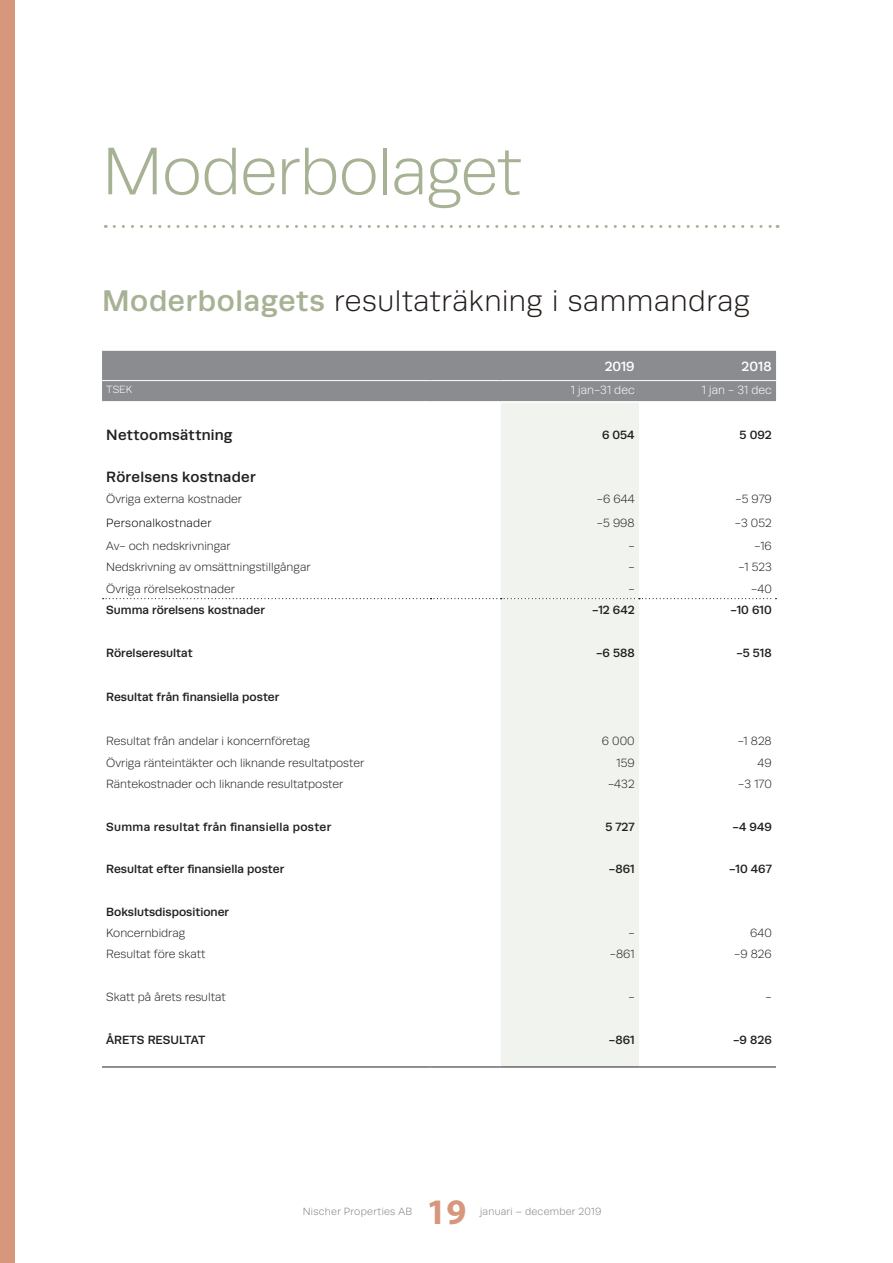
<style>
.page{position:relative;width:893px;height:1263px;background:#fff}
.page>*{position:absolute;margin:0;border:0;box-sizing:border-box;transform-origin:0 0}
.Rubrik_1{font:300 67.5px "Runda";letter-spacing:-.015em;color:#a7b294}
.t1{font:700 36px "Myriad Pro";color:#d6977c}
.Rubrik_1-2{font:300 30px "Runda";letter-spacing:.02em;color:#241e1b}
.t2{font:500 15px "Runda";letter-spacing:.015em;color:#231f20}
.t3{font:500 13.5px "Runda";letter-spacing:.005em;color:#fff}
.t4{font:300 12px "Runda";color:#231f20}
.t5{font:500 12px "Runda";color:#231f20}
.t6{font:500 12px "Runda";letter-spacing:.025em;color:#231f20}
.t7{font:300 12px "Runda";color:#fff}
.t8{font:300 12px "Runda";letter-spacing:.02em;color:#000}
.t9{font:300 10.5px "Runda";letter-spacing:.025em;color:#808285}
.t10{font:300 10.5px "Runda";color:#fff}
.s1{font-weight:500;color:#a7b294}
</style>
<div class="page">
<div style="left:0;top:0;width:15px;height:1263px;background:#d6977c"></div>
<div style="left:102px;top:351px;width:674px;height:50px;background:#8a8c8f"></div>
<div style="left:501px;top:403px;width:138px;height:663px;background:#f0f3ee"></div>
<hr style="left:102px;top:380px;width:329px;height:1px;background:#fff">
<hr style="left:431px;top:380px;width:70px;height:1px;background:#fff">
<hr style="left:501px;top:380px;width:138px;height:1px;background:#fff">
<hr style="left:639px;top:380px;width:137px;height:1px;background:#fff">
<hr style="left:102px;top:1066px;width:329px;height:1px;background:#231f20">
<hr style="left:431px;top:1066px;width:70px;height:1px;background:#231f20">
<hr style="left:501px;top:1066px;width:138px;height:1px;background:#231f20">
<hr style="left:639px;top:1066px;width:137px;height:1px;background:#231f20">
<svg style="left:103px;top:598px;width:673px;height:1px"></svg>
<svg style="left:114px;top:225px;width:664px;height:3px"></svg>
<p class="Rubrik_1" style="left:102px;top:135px;width:421px">Moderbolaget</p>
<p class="Rubrik_1-2" style="left:102px;top:285px;width:649px"><span class="s1">Moderbolagets</span> resultaträkning i sammandrag</p>
<p class="t3" style="left:605px;top:359px;width:31px">2019</p>
<p class="t3" style="left:741px;top:359px;width:32px">2018</p>
<p class="t10" style="left:106px;top:384px;width:27px">TSEK</p>
<p class="t7" style="left:571px;top:383px;width:65px">1 jan-31 dec</p>
<p class="t7" style="left:702px;top:383px;width:71px">1 jan - 31 dec</p>
<p class="t2" style="left:106px;top:426px;width:128px">Nettoomsättning</p>
<p class="t5" style="left:602px;top:428px;width:34px">6 054</p>
<p class="t5" style="left:740px;top:428px;width:34px">5 092</p>
<p class="t2" style="left:106px;top:469px;width:151px">Rörelsens kostnader</p>
<p class="t4" style="left:106px;top:492px;width:137px">Övriga externa kostnader</p>
<p class="t4" style="left:597px;top:492px;width:39px">-6 644</p>
<p class="t4" style="left:735px;top:492px;width:38px">-5 979</p>
<p class="t8" style="left:106px;top:516px;width:107px">Personalkostnader</p>
<p class="t4" style="left:597px;top:516px;width:39px">-5 998</p>
<p class="t4" style="left:735px;top:516px;width:38px">-3 052</p>
<p class="t4" style="left:106px;top:539px;width:126px">Av- och nedskrivningar</p>
<p class="t4" style="left:628px;top:539px;width:8px">-</p>
<p class="t4" style="left:754px;top:539px;width:19px">-16</p>
<p class="t4" style="left:106px;top:561px;width:206px">Nedskrivning av omsättningstillgångar</p>
<p class="t4" style="left:628px;top:561px;width:8px">-</p>
<p class="t4" style="left:738px;top:561px;width:35px">-1 523</p>
<p class="t4" style="left:106px;top:582px;width:130px">Övriga rörelsekostnader</p>
<p class="t4" style="left:628px;top:582px;width:8px">-</p>
<p class="t4" style="left:751px;top:582px;width:22px">-40</p>
<p class="t5" style="left:106px;top:603px;width:160px">Summa rörelsens kostnader</p>
<p class="t5" style="left:592px;top:603px;width:44px">-12 642</p>
<p class="t5" style="left:730px;top:603px;width:43px">-10 610</p>
<p class="t5" style="left:106px;top:646px;width:88px">Rörelseresultat</p>
<p class="t5" style="left:596px;top:646px;width:40px">-6 588</p>
<p class="t5" style="left:736px;top:646px;width:37px">-5 518</p>
<p class="t5" style="left:106px;top:690px;width:175px">Resultat från finansiella poster</p>
<p class="t4" style="left:106px;top:735px;width:205px">Resultat från andelar i koncernföretag</p>
<p class="t4" style="left:602px;top:735px;width:34px">6 000</p>
<p class="t4" style="left:738px;top:735px;width:36px">-1 828</p>
<p class="t4" style="left:106px;top:756px;width:260px">Övriga ränteintäkter och liknande resultatposter</p>
<p class="t4" style="left:616px;top:756px;width:20px">159</p>
<p class="t4" style="left:758px;top:756px;width:16px">49</p>
<p class="t4" style="left:106px;top:777px;width:239px">Räntekostnader och liknande resultatposter</p>
<p class="t4" style="left:608px;top:777px;width:28px">-432</p>
<p class="t4" style="left:738px;top:777px;width:35px">-3 170</p>
<p class="t6" style="left:106px;top:819px;width:226px">Summa resultat från finansiella poster</p>
<p class="t5" style="left:605px;top:819px;width:31px">5 727</p>
<p class="t5" style="left:733px;top:819px;width:41px">-4 949</p>
<p class="t5" style="left:106px;top:862px;width:179px">Resultat efter finansiella poster</p>
<p class="t5" style="left:609px;top:862px;width:27px">-861</p>
<p class="t5" style="left:729px;top:862px;width:44px">-10 467</p>
<p class="t5" style="left:106px;top:905px;width:124px">Bokslutsdispositioner</p>
<p class="t4" style="left:106px;top:926px;width:80px">Koncernbidrag</p>
<p class="t4" style="left:628px;top:926px;width:8px">-</p>
<p class="t4" style="left:750px;top:926px;width:23px">640</p>
<p class="t4" style="left:106px;top:948px;width:101px">Resultat före skatt</p>
<p class="t4" style="left:610px;top:948px;width:26px">-861</p>
<p class="t4" style="left:734px;top:948px;width:39px">-9 826</p>
<p class="t4" style="left:106px;top:990px;width:121px">Skatt på årets resultat</p>
<p class="t4" style="left:628px;top:990px;width:8px">-</p>
<p class="t4" style="left:766px;top:990px;width:8px">-</p>
<p class="t5" style="left:106px;top:1032px;width:101px">ÅRETS RESULTAT</p>
<p class="t5" style="left:609px;top:1032px;width:27px">-861</p>
<p class="t5" style="left:733px;top:1032px;width:40px">-9 826</p>
<p class="t9" style="left:303px;top:1206px;width:111px">Nischer Properties AB</p>
<h2 class="t1" style="left:426px;top:1188px;width:41px">19</h2>
<p class="t9" style="left:480px;top:1206px;width:123px">januari – december 2019</p>
</div>
